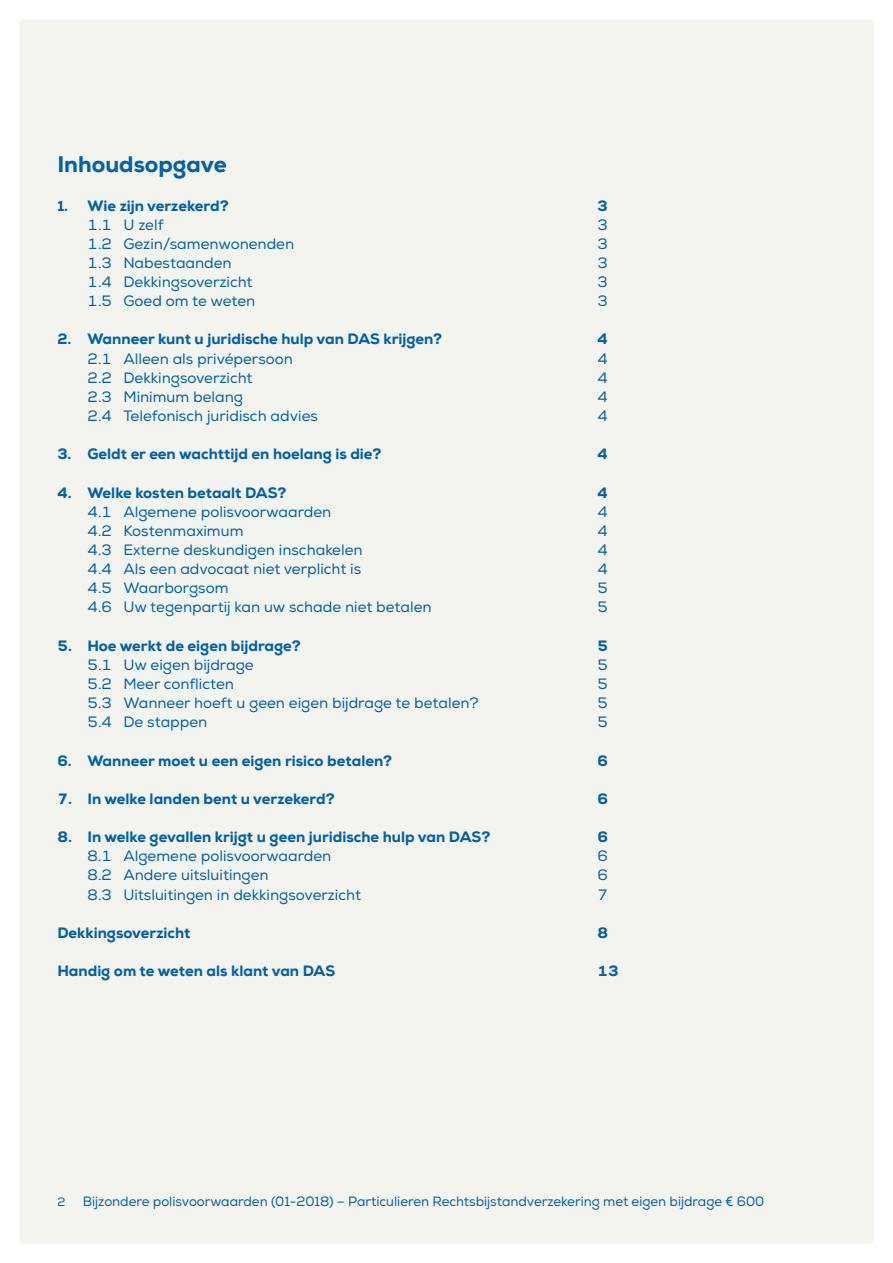
<style>
.page{position:relative;width:893px;height:1263px;background:#fff}
.page>*{position:absolute;margin:0;border:0;box-sizing:border-box;transform-origin:0 0}
.t1{font:800 22.5px "Nexa";color:#0062ac}
.t2{font:15px "Nexa";color:#0062ac}
.t3{font:800 15px "Nexa";color:#0062ac}
.t4{font:13.5px "Nexa";color:#0062ac}
.t5{font:12px "Nexa";color:#0062ac}
</style>
<div class="page">
<div style="left:19px;top:19px;width:855px;height:1225px;background:#f4f4ef;border-radius:4px"></div>
<h1 class="t1" style="left:57px;top:150px;width:171px">Inhoudsopgave</h1>
<p class="t3" style="left:57px;top:196px;width:173px">1. Wie zijn verzekerd?</p>
<p class="t3" style="left:597px;top:196px;width:12px">3</p>
<p class="t2" style="left:88px;top:215px;width:77px">1.1 U zelf</p>
<p class="t2" style="left:597px;top:215px;width:12px">3</p>
<p class="t2" style="left:88px;top:235px;width:208px">1.2 Gezin/samenwonenden</p>
<p class="t2" style="left:597px;top:235px;width:12px">3</p>
<p class="t2" style="left:88px;top:254px;width:146px">1.3 Nabestaanden</p>
<p class="t2" style="left:597px;top:254px;width:12px">3</p>
<p class="t2" style="left:88px;top:273px;width:166px">1.4 Dekkingsoverzicht</p>
<p class="t2" style="left:597px;top:273px;width:12px">3</p>
<p class="t2" style="left:88px;top:292px;width:169px">1.5 Goed om te weten</p>
<p class="t2" style="left:597px;top:292px;width:12px">3</p>
<p class="t3" style="left:57px;top:330px;width:386px">2. Wanneer kunt u juridische hulp van DAS krijgen?</p>
<p class="t3" style="left:597px;top:330px;width:12px">4</p>
<p class="t2" style="left:88px;top:349px;width:207px">2.1 Alleen als privépersoon</p>
<p class="t2" style="left:597px;top:349px;width:12px">4</p>
<p class="t2" style="left:88px;top:369px;width:166px">2.2 Dekkingsoverzicht</p>
<p class="t2" style="left:597px;top:369px;width:12px">4</p>
<p class="t2" style="left:88px;top:388px;width:157px">2.3 Minimum belang</p>
<p class="t2" style="left:597px;top:388px;width:12px">4</p>
<p class="t2" style="left:88px;top:407px;width:232px">2.4 Telefonisch juridisch advies</p>
<p class="t2" style="left:597px;top:407px;width:12px">4</p>
<p class="t3" style="left:57px;top:445px;width:326px">3. Geldt er een wachttijd en hoelang is die?</p>
<p class="t3" style="left:597px;top:445px;width:12px">4</p>
<p class="t3" style="left:57px;top:483px;width:231px">4. Welke kosten betaalt DAS?</p>
<p class="t3" style="left:597px;top:483px;width:12px">4</p>
<p class="t2" style="left:88px;top:503px;width:245px">4.1 Algemene polisvoorwaarden</p>
<p class="t2" style="left:597px;top:503px;width:12px">4</p>
<p class="t2" style="left:88px;top:522px;width:157px">4.2 Kostenmaximum</p>
<p class="t2" style="left:597px;top:522px;width:12px">4</p>
<p class="t2" style="left:88px;top:541px;width:276px">4.3 Externe deskundigen inschakelen</p>
<p class="t2" style="left:597px;top:541px;width:12px">4</p>
<p class="t2" style="left:88px;top:560px;width:275px">4.4 Als een advocaat niet verplicht is</p>
<p class="t2" style="left:597px;top:560px;width:12px">4</p>
<p class="t2" style="left:88px;top:579px;width:142px">4.5 Waarborgsom</p>
<p class="t2" style="left:597px;top:579px;width:12px">5</p>
<p class="t2" style="left:88px;top:598px;width:345px">4.6 Uw tegenpartij kan uw schade niet betalen</p>
<p class="t2" style="left:597px;top:598px;width:12px">5</p>
<p class="t3" style="left:57px;top:636px;width:245px">5. Hoe werkt de eigen bijdrage?</p>
<p class="t3" style="left:597px;top:636px;width:12px">5</p>
<p class="t2" style="left:88px;top:656px;width:168px">5.1 Uw eigen bijdrage</p>
<p class="t2" style="left:597px;top:656px;width:12px">5</p>
<p class="t2" style="left:88px;top:675px;width:148px">5.2 Meer conflicten</p>
<p class="t2" style="left:597px;top:675px;width:12px">5</p>
<p class="t2" style="left:88px;top:694px;width:392px">5.3 Wanneer hoeft u geen eigen bijdrage te betalen?</p>
<p class="t2" style="left:597px;top:694px;width:12px">5</p>
<p class="t2" style="left:88px;top:713px;width:121px">5.4 De stappen</p>
<p class="t2" style="left:597px;top:713px;width:12px">5</p>
<p class="t3" style="left:57px;top:751px;width:336px">6. Wanneer moet u een eigen risico betalen?</p>
<p class="t3" style="left:597px;top:751px;width:12px">6</p>
<p class="t3" style="left:57px;top:789px;width:279px">7. In welke landen bent u verzekerd?</p>
<p class="t3" style="left:597px;top:789px;width:12px">6</p>
<p class="t3" style="left:57px;top:827px;width:434px">8. In welke gevallen krijgt u geen juridische hulp van DAS?</p>
<p class="t3" style="left:597px;top:827px;width:12px">6</p>
<p class="t2" style="left:88px;top:847px;width:245px">8.1 Algemene polisvoorwaarden</p>
<p class="t2" style="left:597px;top:847px;width:12px">6</p>
<p class="t2" style="left:88px;top:866px;width:183px">8.2 Andere uitsluitingen</p>
<p class="t2" style="left:597px;top:866px;width:12px">6</p>
<p class="t2" style="left:88px;top:885px;width:275px">8.3 Uitsluitingen in dekkingsoverzicht</p>
<p class="t2" style="left:597px;top:885px;width:12px">7</p>
<p class="t3" style="left:57px;top:923px;width:135px">Dekkingsoverzicht</p>
<p class="t3" style="left:597px;top:923px;width:12px">8</p>
<p class="t3" style="left:57px;top:961px;width:279px">Handig om te weten als klant van DAS</p>
<p class="t3" style="left:597px;top:961px;width:23px">13</p>
<p class="t5" style="left:57px;top:1194px;width:9px">2</p>
<p class="t4" style="left:83px;top:1193px;width:683px">Bijzondere polisvoorwaarden (01-2018) – Particulieren Rechtsbijstandverzekering met eigen bijdrage € 600</p>
</div>
